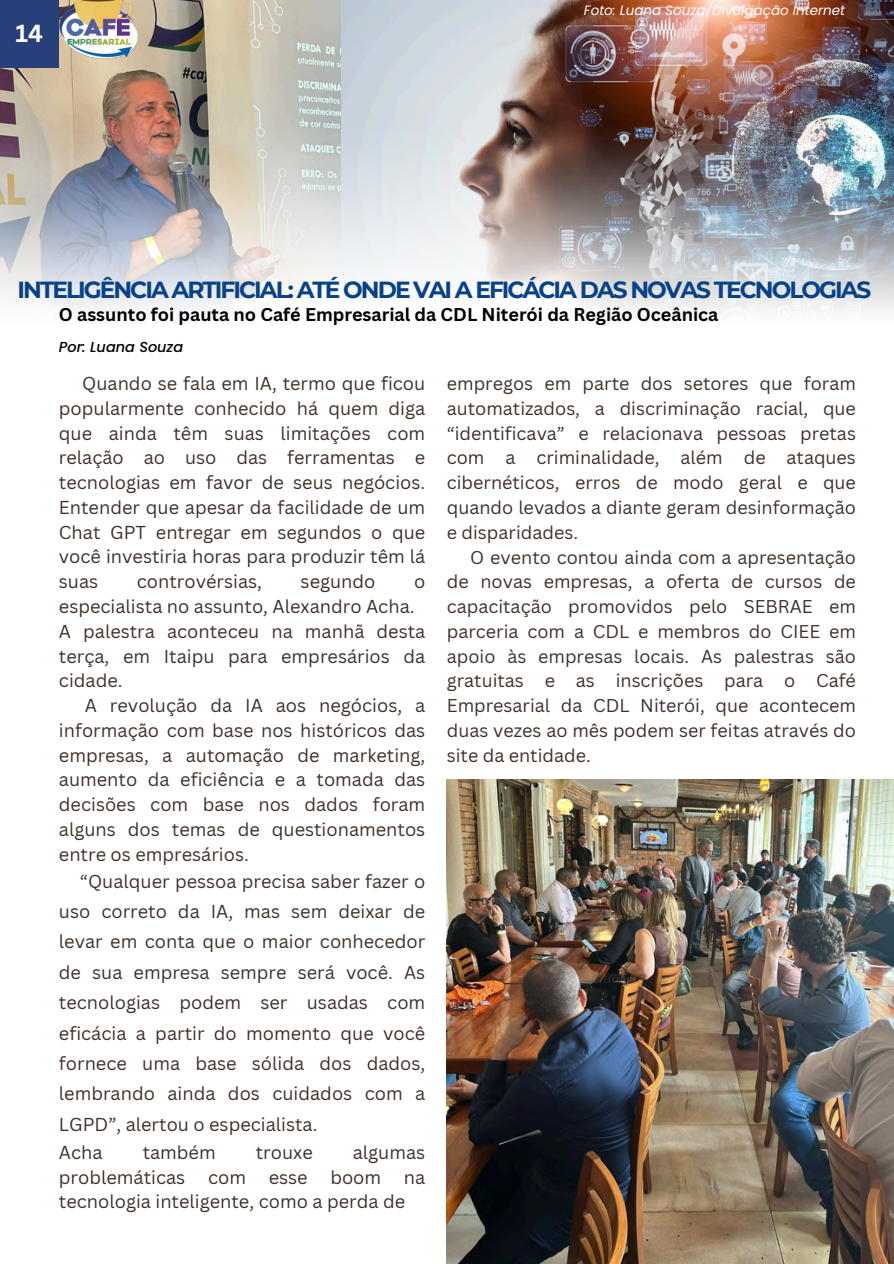
<style>
.page{position:relative;width:894px;height:1264px;background:#fff}
.page>*{position:absolute;margin:0;border:0;box-sizing:border-box;transform-origin:0 0}
.t1{font:700 24px "Canva Sans";color:#fff}
.t2{font:700 23.25px "Montserrat";letter-spacing:-.085em;color:#074188}
.t3{font:18.15px/24.8px "Canva Sans";color:#403029;text-align:justify}
.t4{font:18px "Canva Sans";color:#403029}
.t5{font:700 18px "Canva Sans";color:#000}
.t6{font:italic 500 14.4px "Poppins";color:#000}
.t7{font:italic 13.5px "Poppins";color:#fff}
</style>
<div class="page">
<img style="left:446px;top:779px;width:447px;height:484px">
<img style="left:0;top:0;width:893px;height:312px">
<img style="left:59px;top:0;width:80px;height:59px">
<h2 class="t1" style="left:16px;top:16px;width:29px">14</h2>
<p class="t7" style="left:583px;top:1px;width:262px">Foto: Luana Souza/Divulgação Internet</p>
<p class="t2" style="left:17px;top:275px;width:855px">INTELIGÊNCIA ARTIFICIAL: ATÉ ONDE VAI A EFICÁCIA DAS NOVAS TECNOLOGIAS</p>
<p class="t5" style="left:59px;top:302px;width:661px">O assunto foi pauta no Café Empresarial da CDL Niterói da Região Oceânica</p>
<h3 class="t6" style="left:59px;top:337px;width:126px">Por: Luana Souza</h3>
<h1 class="t3" style="left:59px;top:371px;width:368px;text-indent:23px">Quando se fala em IA, termo que ficou popularmente conhecido há quem diga que ainda têm suas limitações com relação ao uso das ferramentas e tecnologias em favor de seus negócios.<br>Entender que apesar da facilidade de um Chat GPT entregar em segundos o que você investiria horas para produzir têm lá suas</h1>
<h1 class="t3" style="left:137px;top:569px;width:127px">controvérsias,</h1>
<h1 class="t3" style="left:300px;top:569px;width:76px">segundo</h1>
<h1 class="t3" style="left:414px;top:569px;width:13px">o</h1>
<h1 class="t3" style="left:59px;top:593px;width:357px">especialista no assunto, Alexandro Acha.</h1>
<h1 class="t3" style="left:59px;top:618px;width:368px">A palestra aconteceu na manhã desta</h1>
<h1 class="t3" style="left:59px;top:643px;width:368px">terça, em Itaipu para empresários da</h1>
<h1 class="t3" style="left:59px;top:668px;width:65px">cidade.</h1>
<h1 class="t3" style="left:85px;top:692px;width:342px">A revolução da IA aos negócios, a</h1>
<h1 class="t3" style="left:59px;top:717px;width:368px">informação com base nos históricos das</h1>
<h1 class="t3" style="left:59px;top:742px;width:368px">empresas, a automação de marketing,</h1>
<h1 class="t3" style="left:59px;top:767px;width:368px">aumento da eficiência e a tomada das</h1>
<h1 class="t3" style="left:59px;top:791px;width:368px">decisões com base nos dados foram</h1>
<h1 class="t3" style="left:59px;top:816px;width:368px">alguns dos temas de questionamentos</h1>
<h1 class="t3" style="left:59px;top:841px;width:191px">entre os empresários.</h1>
<h1 class="t3" style="left:59px;top:865px;width:368px;line-height:30.3px;text-indent:21px">“Qualquer pessoa precisa saber fazer o uso correto da IA, mas sem deixar de levar em conta que o maior conhecedor de sua empresa sempre será você. As tecnologias podem ser usadas com eficácia a partir do momento que você fornece uma base sólida dos dados, lembrando ainda dos cuidados com a LGPD”, alertou o especialista.</h1>
<h1 class="t3" style="left:59px;top:1139px;width:45px">Acha</h1>
<h1 class="t3" style="left:143px;top:1139px;width:75px">também</h1>
<h1 class="t3" style="left:256px;top:1139px;width:58px">trouxe</h1>
<h1 class="t3" style="left:59px;top:1139px;width:368px;text-indent:294px">algumas problemáticas com esse boom na tecnologia inteligente, como a perda de</h1>
<h4 class="t4" style="left:446px;top:371px;width:410px">empregos em parte dos setores que foram</h4>
<h4 class="t4" style="left:446px;top:396px;width:410px">automatizados, a discriminação racial, que</h4>
<h4 class="t4" style="left:446px;top:420px;width:410px">“identificava” e relacionava pessoas pretas</h4>
<h4 class="t4" style="left:446px;top:445px;width:410px">com a criminalidade, além de ataques</h4>
<h4 class="t4" style="left:446px;top:470px;width:410px">cibernéticos, erros de modo geral e que</h4>
<h4 class="t4" style="left:446px;top:495px;width:410px">quando levados a diante geram desinformação</h4>
<h4 class="t4" style="left:446px;top:519px;width:133px">e disparidades.</h4>
<h4 class="t4" style="left:470px;top:544px;width:387px">O evento contou ainda com a apresentação</h4>
<h4 class="t4" style="left:446px;top:569px;width:410px">de novas empresas, a oferta de cursos de</h4>
<h4 class="t4" style="left:446px;top:594px;width:410px">capacitação promovidos pelo SEBRAE em</h4>
<h4 class="t4" style="left:446px;top:618px;width:410px">parceria com a CDL e membros do CIEE em</h4>
<h4 class="t4" style="left:446px;top:643px;width:410px">apoio às empresas locais. As palestras são</h4>
<h4 class="t4" style="left:446px;top:668px;width:410px">gratuitas e as inscrições para o Café</h4>
<h4 class="t4" style="left:446px;top:693px;width:410px">Empresarial da CDL Niterói, que acontecem</h4>
<h4 class="t4" style="left:446px;top:717px;width:410px">duas vezes ao mês podem ser feitas através do</h4>
<h4 class="t4" style="left:446px;top:742px;width:145px">site da entidade.</h4>
</div>
